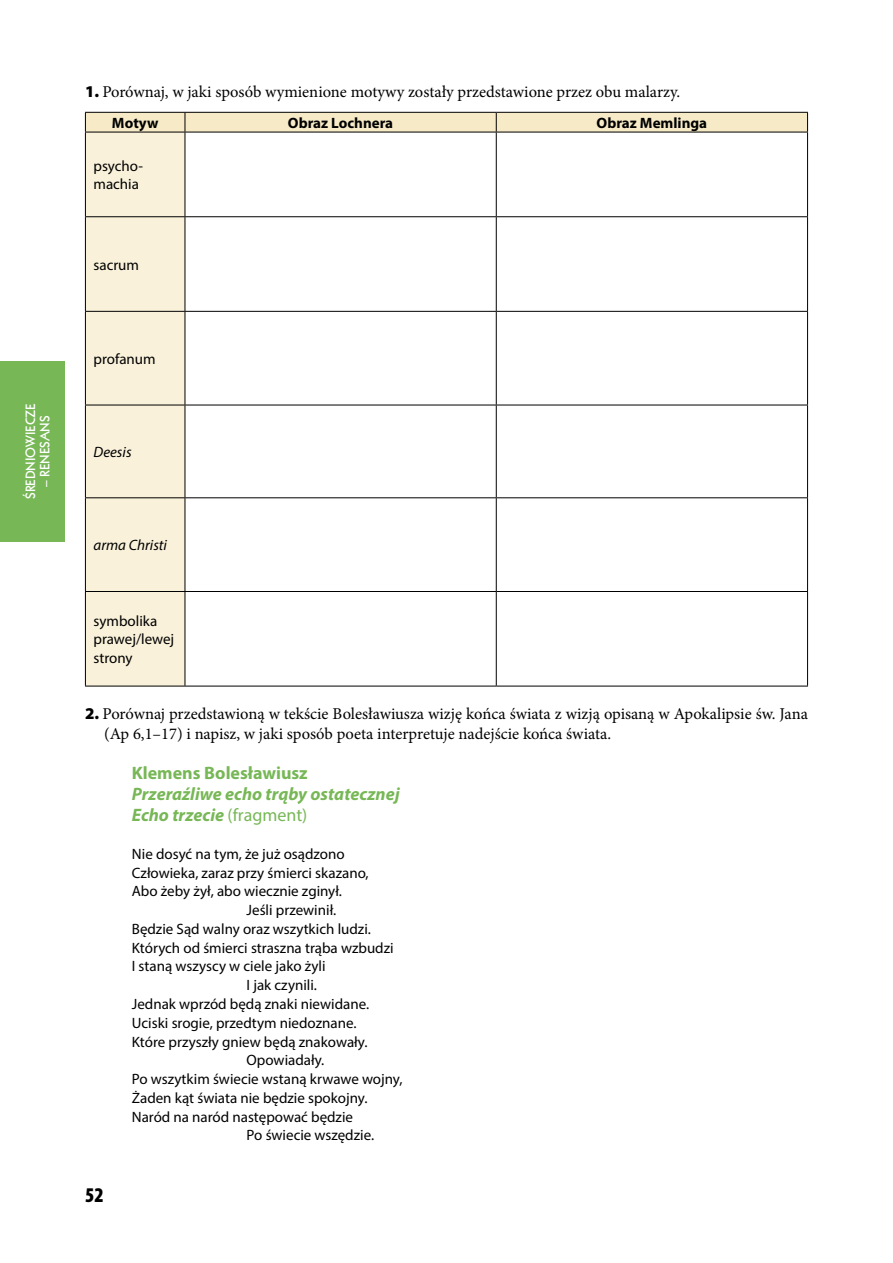
<style>
.page{position:relative;width:893px;height:1263px;background:#fff}
.page>*{position:absolute;margin:0;border:0;box-sizing:border-box;transform-origin:0 0}
.t1{font:900 condensed 21px "Myriad Pro";color:#000}
.t2{font:italic 700 18px/21px "Myriad Pro";color:#77b756}
.t3{font:700 18px "Myriad Pro";color:#77b756}
.t4{font:16.5px/19.5px "Minion Pro";color:#000}
.t5{font:15px/18.8px "Myriad Pro";color:#000}
.t6{font:700 15px "Myriad Pro";color:#000}
.t7{font:italic 15px "Myriad Pro";color:#000}
.t8{font:700 12px "Geometr 231 PL";color:#fff}
.s1{font-family:"Myriad Pro";font-weight:900}
.s2{font-weight:400;font-style:normal}
</style>
<div class="page">
<div style="left:0;top:361px;width:65px;height:180px;background:#77b756"></div>
<div style="left:86px;top:133px;width:99px;height:553px;background:#f9f1da"></div>
<svg style="left:85px;top:112px;width:723px;height:20px;background:#e5d9b8"></svg>
<hr style="left:85px;top:132px;width:100px;height:1px;background:#000">
<hr style="left:85px;top:132px;width:1px;height:84px;background:#000">
<hr style="left:185px;top:132px;width:311px;height:1px;background:#000">
<hr style="left:185px;top:132px;width:1px;height:84px;background:#000">
<hr style="left:496px;top:132px;width:312px;height:1px;background:#000">
<hr style="left:496px;top:132px;width:1px;height:84px;background:#000">
<hr style="left:807px;top:132px;width:1px;height:84px;background:#000">
<hr style="left:85px;top:216px;width:100px;height:1px;background:#000">
<hr style="left:85px;top:217px;width:1px;height:94px;background:#000">
<hr style="left:185px;top:216px;width:311px;height:1px;background:#000">
<hr style="left:185px;top:217px;width:1px;height:94px;background:#000">
<hr style="left:496px;top:216px;width:312px;height:1px;background:#000">
<hr style="left:496px;top:217px;width:1px;height:94px;background:#000">
<hr style="left:807px;top:217px;width:1px;height:94px;background:#000">
<hr style="left:85px;top:311px;width:100px;height:1px;background:#000">
<hr style="left:85px;top:312px;width:1px;height:93px;background:#000">
<hr style="left:185px;top:311px;width:311px;height:1px;background:#000">
<hr style="left:185px;top:312px;width:1px;height:93px;background:#000">
<hr style="left:496px;top:311px;width:312px;height:1px;background:#000">
<hr style="left:496px;top:312px;width:1px;height:93px;background:#000">
<hr style="left:807px;top:312px;width:1px;height:93px;background:#000">
<hr style="left:85px;top:405px;width:100px;height:1px;background:#000">
<hr style="left:85px;top:405px;width:1px;height:92px;background:#000">
<hr style="left:185px;top:405px;width:311px;height:1px;background:#000">
<hr style="left:185px;top:405px;width:1px;height:92px;background:#000">
<hr style="left:496px;top:405px;width:312px;height:1px;background:#000">
<hr style="left:496px;top:405px;width:1px;height:92px;background:#000">
<hr style="left:807px;top:405px;width:1px;height:92px;background:#000">
<hr style="left:85px;top:497px;width:100px;height:1px;background:#000">
<hr style="left:85px;top:498px;width:1px;height:93px;background:#000">
<hr style="left:185px;top:497px;width:311px;height:1px;background:#000">
<hr style="left:185px;top:498px;width:1px;height:93px;background:#000">
<hr style="left:496px;top:497px;width:312px;height:1px;background:#000">
<hr style="left:496px;top:498px;width:1px;height:93px;background:#000">
<hr style="left:807px;top:498px;width:1px;height:93px;background:#000">
<hr style="left:85px;top:591px;width:100px;height:1px;background:#000">
<hr style="left:85px;top:592px;width:1px;height:94px;background:#000">
<hr style="left:185px;top:591px;width:311px;height:1px;background:#000">
<hr style="left:185px;top:592px;width:1px;height:94px;background:#000">
<hr style="left:496px;top:591px;width:312px;height:1px;background:#000">
<hr style="left:496px;top:592px;width:1px;height:94px;background:#000">
<hr style="left:807px;top:592px;width:1px;height:94px;background:#000">
<hr style="left:85px;top:686px;width:100px;height:1px;background:#000">
<hr style="left:185px;top:686px;width:311px;height:1px;background:#000">
<hr style="left:496px;top:686px;width:312px;height:1px;background:#000">
<p class="t8" style="left:22px;top:499px;width:97px;rotate:-90deg">ŚREDNIOWIECZE</p>
<p class="t8" style="left:36px;top:487px;width:73px;rotate:-90deg">– RENESANS</p>
<p class="t4" style="left:85px;top:82px;width:595px"><span class="s1">1.</span> Porównaj, w jaki sposób wymienione motywy zostały przedstawione przez obu malarzy.</p>
<p class="t6" style="left:112px;top:113px;width:48px">Motyw</p>
<p class="t6" style="left:288px;top:113px;width:107px">Obraz Lochnera</p>
<p class="t6" style="left:597px;top:113px;width:112px">Obraz Memlinga</p>
<p class="t5" style="left:94px;top:156px;width:51px">psycho&shy;machia</p>
<p class="t5" style="left:94px;top:255px;width:47px">sacrum</p>
<p class="t5" style="left:94px;top:349px;width:64px">profanum</p>
<p class="t7" style="left:94px;top:443px;width:40px">Deesis</p>
<p class="t7" style="left:94px;top:536px;width:75px">arma Christi</p>
<p class="t5" style="left:94px;top:611px;width:82px">symbolika prawej/lewej strony</p>
<p class="t4" style="left:104px;top:704px;width:705px;text-indent:-19px"><span class="s1">2.</span> Porównaj przedstawioną w tekście Bolesławiusza wizję końca świata z wizją opisaną w Apokalipsie św. Jana (Ap 6,1–17) i napisz, w jaki sposób poeta interpretuje nadejście końca świata.</p>
<p class="t3" style="left:132px;top:762px;width:177px">Klemens Bolesławiusz</p>
<p class="t2" style="left:132px;top:783px;width:269px">Przeraźliwe echo trąby ostatecznej<br>Echo trzecie <span class="s2">(fragment)</span></p>
<p class="t5" style="left:132px;top:844px;width:214px">Nie dosyć na tym, że już osądzono</p>
<p class="t5" style="left:132px;top:863px;width:238px">Człowieka, zaraz przy śmierci skazano,</p>
<p class="t5" style="left:132px;top:882px;width:212px">Abo żeby żył, abo wiecznie zginył.</p>
<p class="t5" style="left:247px;top:900px;width:91px">Jeśli przewinił.</p>
<p class="t5" style="left:132px;top:919px;width:241px">Będzie Sąd walny oraz wszytkich ludzi.</p>
<p class="t5" style="left:132px;top:938px;width:263px">Których od śmierci straszna trąba wzbudzi</p>
<p class="t5" style="left:132px;top:957px;width:195px">I staną wszyscy w ciele jako żyli</p>
<p class="t5" style="left:247px;top:975px;width:72px">I jak czynili.</p>
<p class="t5" style="left:132px;top:994px;width:239px">Jednak wprzód będą znaki niewidane.</p>
<p class="t5" style="left:132px;top:1013px;width:226px">Uciski srogie, przedtym niedoznane.</p>
<p class="t5" style="left:132px;top:1032px;width:237px">Które przyszły gniew będą znakowały.</p>
<p class="t5" style="left:247px;top:1050px;width:79px">Opowiadały.</p>
<p class="t5" style="left:132px;top:1069px;width:272px">Po wszytkim świecie wstaną krwawe wojny,</p>
<p class="t5" style="left:132px;top:1088px;width:237px">Żaden kąt świata nie będzie spokojny.</p>
<p class="t5" style="left:132px;top:1107px;width:223px">Naród na naród następować będzie</p>
<p class="t5" style="left:247px;top:1125px;width:129px">Po świecie wszędzie.</p>
<h1 class="t1" style="left:85px;top:1183px;width:20px">52</h1>
</div>
